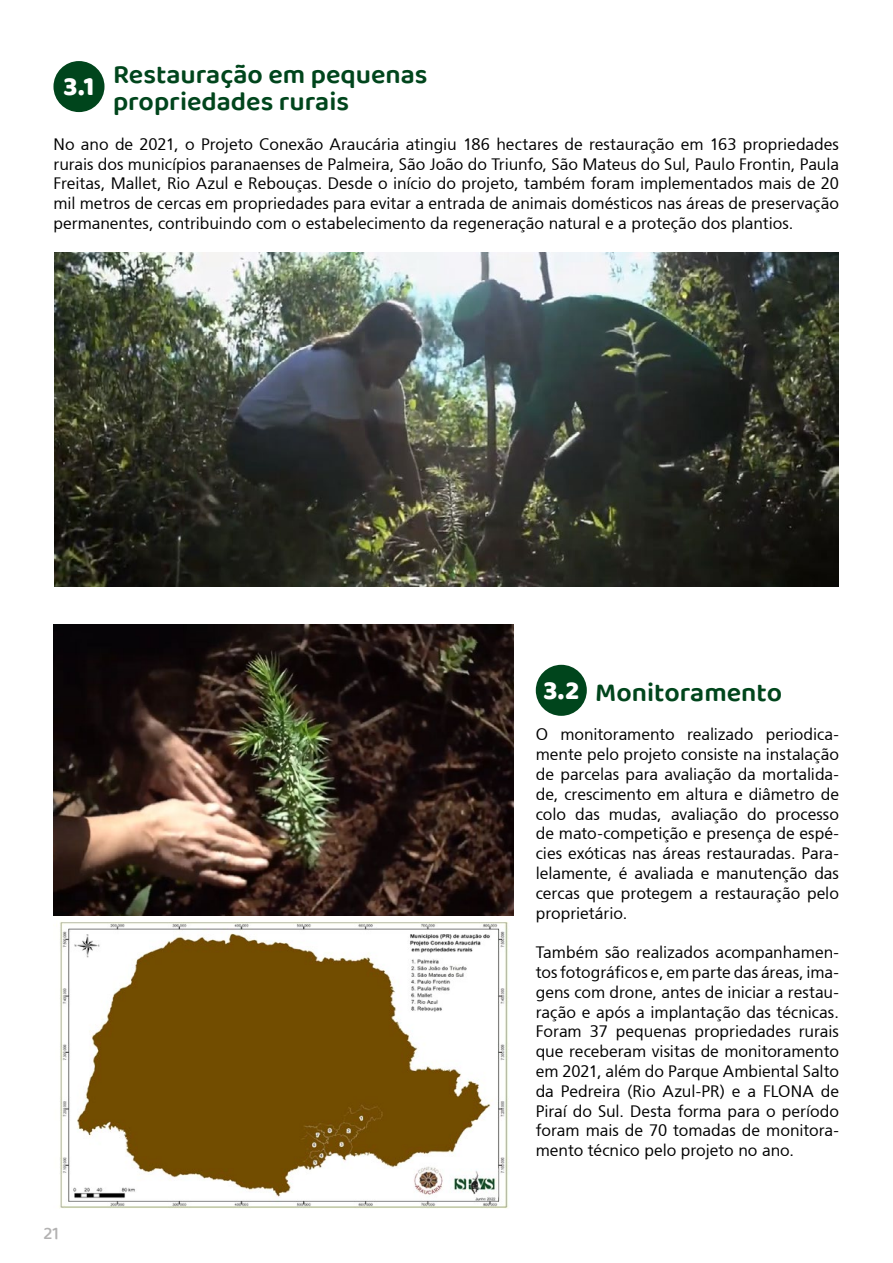
<style>
.page{position:relative;width:893px;height:1263px;background:#fff}
.page>*{position:absolute;margin:0;border:0;box-sizing:border-box;transform-origin:0 0}
.t1{font:600 27px "Baloo 2";color:#00451c}
.t2{font:800 27px "Baloo 2";color:#fff}
.t3{font:500 18px "Baloo 2";color:#b3b2b2}
.t4{font:16.5px/19.8px "Weissach Regular SWFTE";letter-spacing:-.005em;color:#000;text-align:justify}
</style>
<div class="page">
<img style="left:53px;top:624px;width:461px;height:585px">
<div style="left:53px;top:61px;width:51px;height:51px;background:#00451c;border-radius:50%"></div>
<div style="left:536px;top:665px;width:51px;height:51px;background:#00451c;border-radius:50%"></div>
<img style="left:54px;top:253px;width:785px;height:334px">
<p class="t1" style="left:113px;top:55px;width:316px">Restauração em pequenas</p>
<p class="t1" style="left:113px;top:82px;width:238px">propriedades rurais</p>
<p class="t4" style="left:53px;top:134px;width:787px">No ano de 2021, o Projeto Conexão Araucária atingiu 186 hectares de restauração em 163 propriedades rurais dos municípios paranaenses de Palmeira, São João do Triunfo, São Mateus do Sul, Paulo Frontin, Paula Freitas, Mallet, Rio Azul e Rebouças. Desde o início do projeto, também foram implementados mais de 20 mil metros de cercas em propriedades para evitar a entrada de animais domésticos nas áreas de preservação permanentes, contribuindo com o estabelecimento da regeneração natural e a proteção dos plantios.</p>
<p class="t2" style="left:64px;top:70px;width:32px">3.1</p>
<p class="t3" style="left:43px;top:1220px;width:17px">21</p>
<p class="t1" style="left:595px;top:672px;width:188px">Monitoramento</p>
<p class="t4" style="left:536px;top:724px;width:305px">O monitoramento realizado periodica&shy;mente pelo projeto consiste na instalação de parcelas para avaliação da mortalida&shy;de, crescimento em altura e diâmetro de colo das mudas, avaliação do processo de mato-competição e presença de espé&shy;cies exóticas nas áreas restauradas. Para&shy;lelamente, é avaliada e manutenção das cercas que protegem a restauração pelo proprietário.</p>
<p class="t4" style="left:536px;top:942px;width:305px">Também são realizados acompanhamen&shy;tos fotográficos e, em parte das áreas, ima&shy;gens com drone, antes de iniciar a restau&shy;ração e após a implantação das técnicas.<br>Foram 37 pequenas propriedades rurais que receberam visitas de monitoramento em 2021, além do Parque Ambiental Salto da Pedreira (Rio Azul-PR) e a FLONA de Piraí do Sul. Desta forma para o período foram mais de 70 tomadas de monitora&shy;mento técnico pelo projeto no ano.</p>
<p class="t2" style="left:543px;top:674px;width:37px">3.2</p>
</div>
